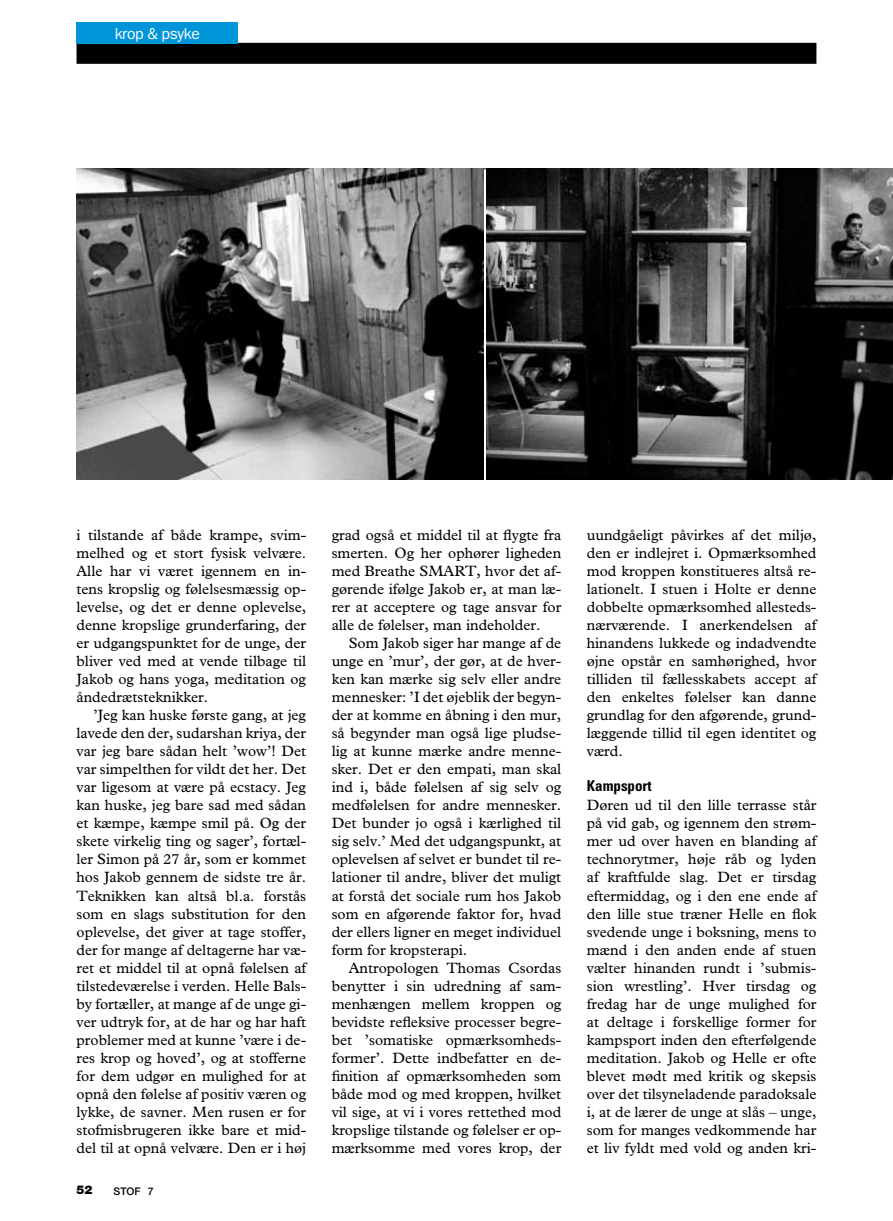
<style>
.page{position:relative;width:893px;height:1221px;background:#fff}
.page>*{position:absolute;margin:0;border:0;box-sizing:border-box;transform-origin:0 0}
.t1{font:15.9px "Franklin Gothic";letter-spacing:-.025em;color:#fff}
.t2{font:15px/18px "Plantin";color:#000;text-align:justify}
.t3{font:700 condensed 15px "Univers";color:#000}
.t4{font:900 12px "Helvetica Neue";color:#000}
.t5{font:500 10.5px "Helvetica Neue";color:#000}
</style>
<div class="page">
<div style="left:77px;top:43px;width:739px;height:21px;background:#000"></div>
<hr style="left:77px;top:168px;width:739px;height:1px;background:#000">
<div style="left:77px;top:23px;width:161px;height:21px;background:#0094d8"></div>
<img style="left:77px;top:169px;width:407px;height:310px">
<img style="left:486px;top:169px;width:407px;height:310px">
<p class="t1" style="left:115px;top:25px;width:87px">krop &amp; psyke</p>
<p class="t2" style="left:77px;top:526px;width:231px">i tilstande af både krampe, svim&shy;melhed og et stort fysisk velvære.<br>Alle har vi været igennem en in&shy;tens kropslig og følelsesmæssig op&shy;levelse, og det er denne oplevelse, denne kropslige grunderfaring, der er udgangspunktet for de unge, der bliver ved med at vende tilbage til Jakob og hans yoga, meditation og åndedrætsteknikker.</p>
<p class="t2" style="left:77px;top:706px;width:231px;text-indent:17px">’Jeg kan huske første gang, at jeg lavede den der, sudarshan kriya, der var jeg bare sådan helt ’wow’! Det var simpelthen for vildt det her. Det var ligesom at være på ecstacy. Jeg kan huske, jeg bare sad med sådan et kæmpe, kæmpe smil på. Og der skete virkelig ting og sager’, fortæl&shy;ler Simon på 27 år, som er kommet hos Jakob gennem de sidste tre år.<br>Teknikken kan altså bl.a. forstås som en slags substitution for den oplevelse, det giver at tage stoffer, der for mange af deltagerne har væ&shy;ret et middel til at opnå følelsen af tilstedeværelse i verden. Helle Bals&shy;by fortæller, at mange af de unge gi&shy;ver udtryk for, at de har og har haft problemer med at kunne ’være i de&shy;res krop og hoved’, og at stofferne for dem udgør en mulighed for at opnå den følelse af positiv væren og lykke, de savner. Men rusen er for stofmisbrugeren ikke bare et mid&shy;del til at opnå velvære. Den er i høj</p>
<p class="t4" style="left:77px;top:1182px;width:18px">52</p>
<p class="t5" style="left:114px;top:1184px;width:41px">Stof 7</p>
<p class="t2" style="left:332px;top:526px;width:231px">grad også et middel til at flygte fra smerten. Og her ophører ligheden med Breathe SMART, hvor det af&shy;gørende ifølge Jakob er, at man læ&shy;rer at acceptere og tage ansvar for alle de følelser, man indeholder.</p>
<p class="t2" style="left:332px;top:634px;width:231px;text-indent:17px">Som Jakob siger har mange af de unge en ’mur’, der gør, at de hver&shy;ken kan mærke sig selv eller andre mennesker: ’I det øjeblik der begyn&shy;der at komme en åbning i den mur, så begynder man også lige pludse&shy;lig at kunne mærke andre menne&shy;sker. Det er den empati, man skal ind i, både følelsen af sig selv og medfølelsen for andre mennesker.<br>Det bunder jo også i kærlighed til sig selv.’ Med det udgangspunkt, at oplevelsen af selvet er bundet til re&shy;lationer til andre, bliver det muligt at forstå det sociale rum hos Jakob som en afgørende faktor for, hvad der ellers ligner en meget individuel form for kropsterapi.</p>
<p class="t2" style="left:332px;top:958px;width:231px;text-indent:17px">Antropologen Thomas Csordas benytter i sin udredning af sam&shy;menhængen mellem kroppen og bevidste refleksive processer begre&shy;bet ’somatiske opmærksomheds&shy;former’. Dette indbefatter en de&shy;finition af opmærksomheden som både mod og med kroppen, hvilket vil sige, at vi i vores rettethed mod kropslige tilstande og følelser er op&shy;mærksomme med vores krop, der</p>
<p class="t2" style="left:587px;top:526px;width:231px">uundgåeligt påvirkes af det miljø, den er indlejret i. Opmærksomhed mod kroppen konstitueres altså re&shy;lationelt. I stuen i Holte er denne dobbelte opmærksomhed allesteds&shy;nærværende. I anerkendelsen af hinandens lukkede og indadvendte øjne opstår en samhørighed, hvor tilliden til fællesskabets accept af den enkeltes følelser kan danne grundlag for den afgørende, grund&shy;læggende tillid til egen identitet og værd.</p>
<p class="t3" style="left:587px;top:776px;width:66px">Kampsport</p>
<p class="t2" style="left:587px;top:796px;width:231px">Døren ud til den lille terrasse står på vid gab, og igennem den strøm&shy;mer ud over haven en blanding af technorytmer, høje råb og lyden af kraftfulde slag. Det er tirsdag eftermiddag, og i den ene ende af den lille stue træner Helle en flok svedende unge i boksning, mens to mænd i den anden ende af stuen vælter hinanden rundt i ’submis&shy;sion wrestling’. Hver tirsdag og fredag har de unge mulighed for at deltage i forskellige former for kampsport inden den efterfølgende meditation. Jakob og Helle er ofte blevet mødt med kritik og skepsis over det tilsyneladende paradoksale i, at de lærer de unge at slås – unge, som for manges vedkommende har et liv fyldt med vold og anden kri-</p>
</div>
